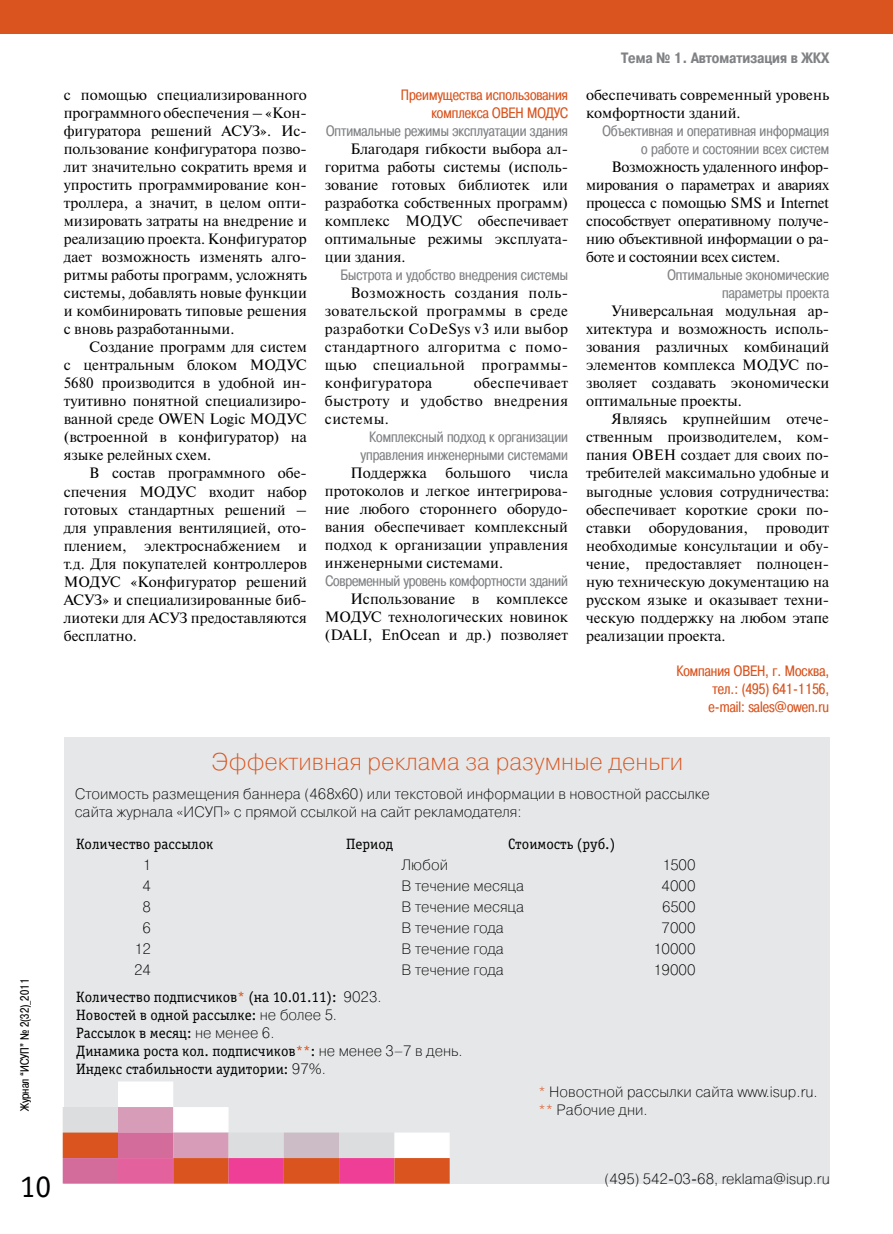
<style>
.page{position:relative;width:893px;height:1234px;background:#fff}
.page>*{position:absolute;margin:0;border:0;box-sizing:border-box;transform-origin:0 0}
.t1{font:31.5px "Officina Serif C";color:#000}
.t2{font:24px "Pragmatica Light C";color:#d9541e}
.t3{font:15px/18px "Newton C";color:#000;text-align:justify}
.t4{font:15px/18px "Pragmatica Light C";color:#000}
.t5{font:15px/18px "Pragmatica Cond C";color:#808285;text-align:right}
.t6{font:15px/18px "Officina Serif C";color:#000}
.t7{font:15px/18px "Pragmatica Cond C";color:#d9541e;text-align:justify}
.t8{font:700 15px "Pragmatica Cond C";color:#808285}
.t9{font:12px "Pragmatica Cond C";color:#000}
.s1{color:#d9541e}
.s2{font-family:"Pragmatica Light C"}
</style>
<div class="page">
<div style="left:0;top:0;width:893px;height:34px;background:#d9541e"></div>
<div style="left:64px;top:736px;width:765px;height:447px;background:#e6e7e8"></div>
<div style="left:63px;top:1106px;width:55px;height:26px;background:#dcddde"></div>
<div style="left:118px;top:1106px;width:55px;height:26px;background:#d79db8;border:2px solid #d79db8"></div>
<div style="left:118px;top:1081px;width:55px;height:25px;background:#fff;border:2px solid #fff"></div>
<div style="left:173px;top:1106px;width:56px;height:26px;background:#fff;border:2px solid #fff"></div>
<div style="left:63px;top:1132px;width:55px;height:25px;background:#d9541e;border:2px solid #d9541e"></div>
<div style="left:118px;top:1132px;width:55px;height:25px;background:#d36b9b;border:2px solid #d36b9b"></div>
<div style="left:173px;top:1132px;width:56px;height:25px;background:#d79db8;border:2px solid #d79db8"></div>
<div style="left:229px;top:1132px;width:55px;height:25px;background:#dcddde"></div>
<div style="left:284px;top:1132px;width:55px;height:25px;background:#cbbcc5;border:2px solid #cbbcc5"></div>
<div style="left:339px;top:1132px;width:55px;height:25px;background:#dcddde"></div>
<div style="left:394px;top:1132px;width:56px;height:25px;background:#fff;border:2px solid #fff"></div>
<div style="left:63px;top:1157px;width:55px;height:26px;background:#d36b9b;border:2px solid #d36b9b"></div>
<div style="left:118px;top:1157px;width:55px;height:26px;background:#e3629e;border:2px solid #e3629e"></div>
<div style="left:173px;top:1157px;width:56px;height:26px;background:#d9541e;border:2px solid #d9541e"></div>
<div style="left:229px;top:1157px;width:55px;height:26px;background:#ee3e96;border:2px solid #ee3e96"></div>
<div style="left:284px;top:1157px;width:55px;height:26px;background:#d9541e;border:2px solid #d9541e"></div>
<div style="left:339px;top:1157px;width:55px;height:26px;background:#ee3e96;border:2px solid #ee3e96"></div>
<div style="left:394px;top:1157px;width:56px;height:26px;background:#d9541e;border:2px solid #d9541e"></div>
<p class="t9" style="left:18px;top:1110px;width:134px;rotate:-90deg">Журнал “ИСУП” № 2(32)_2011</p>
<p class="t3" style="left:64px;top:86px;width:245px">с помощью специализированного программного обеспечения – «Кон&shy;фигуратора решений АСУЗ». Ис&shy;пользование конфигуратора позво&shy;лит значительно сократить время и упростить программирование кон&shy;троллера, а значит, в целом опти&shy;мизировать затраты на внедрение и реализацию проекта. Конфигуратор дает возможность изменять алго&shy;ритмы работы программ, усложнять системы, добавлять новые функции и комбинировать типовые решения с вновь разработанными.</p>
<p class="t3" style="left:64px;top:338px;width:245px;text-indent:26px">Создание программ для систем с центральным блоком МОДУС 5680 производится в удобной ин&shy;туитивно понятной специализиро&shy;ванной среде OWEN Logic МОДУС (встроенной в конфигуратор) на языке релейных схем.</p>
<p class="t3" style="left:64px;top:464px;width:245px;text-align:left;text-indent:26px">В состав программного обе&shy;спечения МОДУС входит набор готовых стандартных решений – для управления вентиляцией, ото&shy;плением, электроснабжением и т.д. Для покупателей контроллеров<br>МОДУС «Конфигуратор решений<br>АСУЗ» и специализированные биб&shy;лиотеки для АСУЗ предоставляются бесплатно.</p>
<p class="t7" style="left:401px;top:86px;width:169px;text-align:right">Преимущества использования комплекса ОВЕН МОДУС</p>
<p class="t5" style="left:326px;top:122px;width:244px">Оптимальные режимы эксплуатации здания</p>
<p class="t3" style="left:325px;top:140px;width:245px;text-indent:26px">Благодаря гибкости выбора ал&shy;горитма работы системы (исполь&shy;зование готовых библиотек или разработка собственных программ) комплекс МОДУС обеспечивает оптимальные режимы эксплуата&shy;ции здания.</p>
<p class="t5" style="left:341px;top:266px;width:229px">Быстрота и удобство внедрения системы</p>
<p class="t3" style="left:325px;top:284px;width:245px;text-indent:26px">Возможность создания поль&shy;зовательской программы в среде разработки CoDeSys v3 или выбор стандартного алгоритма с помо&shy;щью специальной программы&shy;конфигуратора</p>
<p class="t3" style="left:325px;top:374px;width:245px;text-indent:149px">обеспечивает быстроту и удобство внедрения системы.</p>
<p class="t5" style="left:361px;top:428px;width:209px;text-align:center">Комплексный подход к организации управления инженерными системами</p>
<p class="t3" style="left:325px;top:464px;width:245px;text-indent:26px">Поддержка большого числа протоколов и легкое интегрирова&shy;ние любого стороннего оборудо&shy;вания обеспечивает комплексный подход к организации управления инженерными системами.</p>
<p class="t5" style="left:325px;top:572px;width:244px">Современный уровень комфортности зданий</p>
<p class="t3" style="left:325px;top:590px;width:245px;text-indent:26px">Использование в комплексе МОДУС технологических новинок (DALI, EnOcean и др.) позволяет</p>
<p class="t8" style="left:621px;top:50px;width:210px">Тема № 1. Автоматизация в ЖКХ</p>
<p class="t3" style="left:586px;top:86px;width:245px">обеспечивать современный уровень комфортности зданий.</p>
<p class="t5" style="left:602px;top:122px;width:228px">Объективная и оперативная информация о работе и состоянии всех систем</p>
<p class="t3" style="left:586px;top:158px;width:245px;text-indent:26px">Возможность удаленного инфор&shy;мирования о параметрах и авариях процесса с помощью SMS и Internet способствует оперативному получе&shy;нию объективной информации о ра&shy;боте и состоянии всех систем.</p>
<p class="t5" style="left:667px;top:266px;width:163px">Оптимальные экономические параметры проекта</p>
<p class="t3" style="left:586px;top:302px;width:245px;text-indent:26px">Универсальная модульная ар&shy;хитектура и возможность исполь&shy;зования различных комбинаций элементов комплекса МОДУС по&shy;зволяет создавать экономически оптимальные проекты.</p>
<p class="t3" style="left:586px;top:410px;width:245px;text-indent:26px">Являясь крупнейшим отече&shy;ственным производителем, ком&shy;пания ОВЕН создает для своих по&shy;требителей максимально удобные и выгодные условия сотрудничества: обеспечивает короткие сроки по&shy;ставки оборудования, проводит необходимые консультации и обу&shy;чение, предоставляет полноцен&shy;ную техническую документацию на русском языке и оказывает техни&shy;ческую поддержку на любом этапе реализации проекта.</p>
<p class="t7" style="left:708px;top:662px;width:122px;text-indent:-32px">Компания ОВЕН, г. Москва, тел.: (495) 641-1156, e-mail: sales@owen.ru</p>
<h2 class="t2" style="left:212px;top:747px;width:473px">Эффективная реклама за разумные деньги</h2>
<p class="t4" style="left:75px;top:784px;width:637px">Стоимость размещения баннера (468х60) или текстовой информации в новостной рассылке сайта журнала «ИСУП» с прямой ссылкой на сайт рекламодателя:</p>
<p class="t6" style="left:76px;top:834px;width:139px">Количество рассылок</p>
<p class="t6" style="left:346px;top:834px;width:49px">Период</p>
<p class="t6" style="left:508px;top:834px;width:109px">Стоимость (руб.)</p>
<p class="t4" style="left:143px;top:855px;width:10px">1</p>
<p class="t4" style="left:402px;top:855px;width:48px">Любой</p>
<p class="t4" style="left:662px;top:855px;width:35px">1500</p>
<p class="t4" style="left:143px;top:876px;width:10px">4</p>
<p class="t4" style="left:402px;top:876px;width:124px">В течение месяца</p>
<p class="t4" style="left:662px;top:876px;width:35px">4000</p>
<p class="t4" style="left:143px;top:897px;width:10px">8</p>
<p class="t4" style="left:402px;top:897px;width:124px">В течение месяца</p>
<p class="t4" style="left:662px;top:897px;width:35px">6500</p>
<p class="t4" style="left:143px;top:918px;width:10px">6</p>
<p class="t4" style="left:402px;top:918px;width:104px">В течение года</p>
<p class="t4" style="left:662px;top:918px;width:35px">7000</p>
<p class="t4" style="left:134px;top:939px;width:18px">12</p>
<p class="t4" style="left:402px;top:939px;width:104px">В течение года</p>
<p class="t4" style="left:653px;top:939px;width:44px">10000</p>
<p class="t4" style="left:134px;top:960px;width:18px">24</p>
<p class="t4" style="left:402px;top:960px;width:104px">В течение года</p>
<p class="t4" style="left:653px;top:960px;width:44px">19000</p>
<p class="t6" style="left:76px;top:987px;width:388px">Количество подписчиков<span class="s1">*</span> (на 10.01.11): <span class="s2">9023.<br></span>Новостей в одной рассылке: <span class="s2">не более 5.<br></span>Рассылок в месяц: <span class="s2">не менее 6.<br></span>Динамика роста кол. подписчиков<span class="s1">**</span>: <span class="s2">не менее 3–7 в день.<br></span>Индекс стабильности аудитории: <span class="s2">97%.</span></p>
<p class="t4" style="left:538px;top:1082px;width:281px"><span class="s1">*</span> Новостной рассылки сайта www.isup.ru. <span class="s1">**</span> Рабочие дни.</p>
<h1 class="t1" style="left:20px;top:1168px;width:33px">10</h1>
<p class="t4" style="left:604px;top:1169px;width:227px">(495) 542-03-68, reklama@isup.ru</p>
</div>
